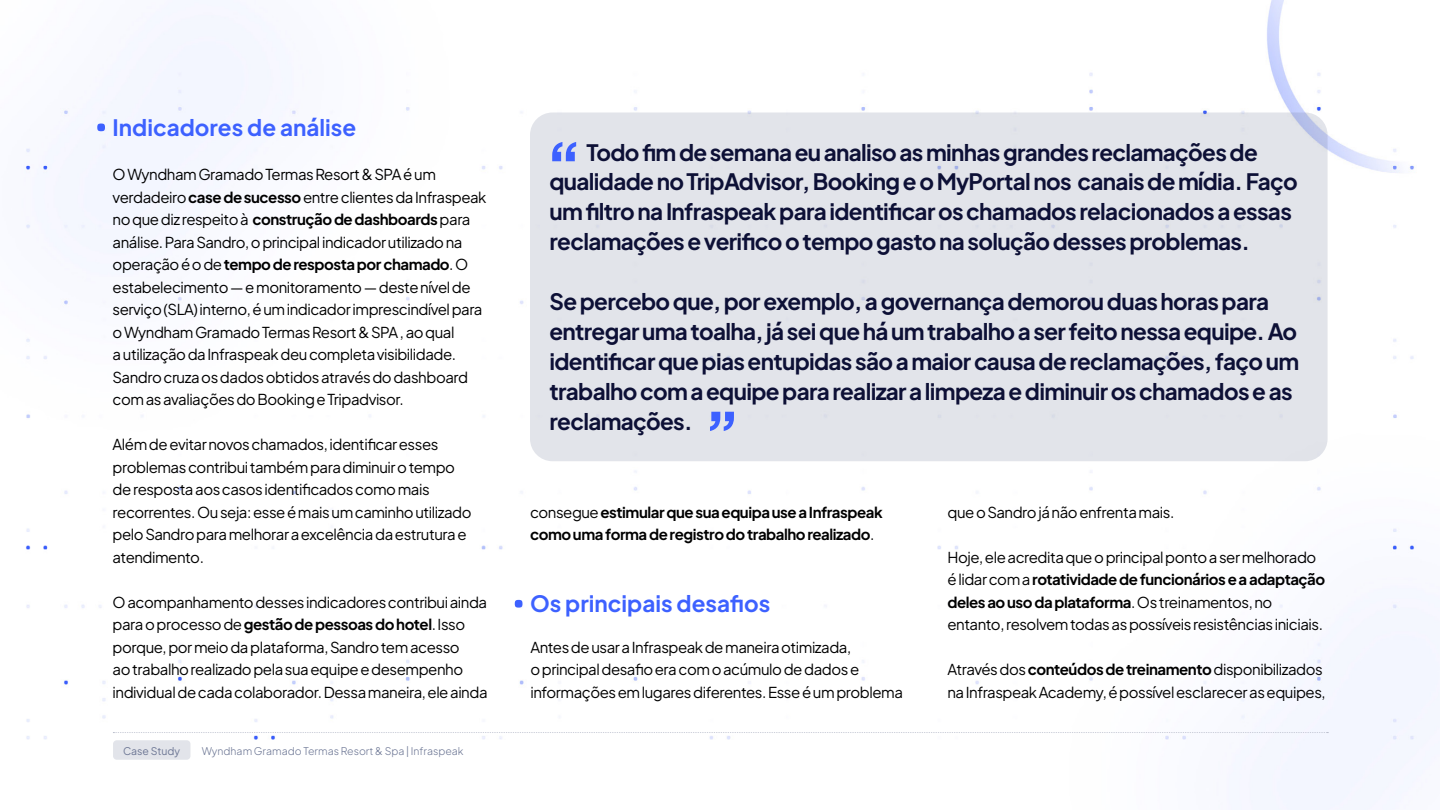
<style>
.page{position:relative;width:1440px;height:810px;background:#fff}
.page>*{position:absolute;margin:0;border:0;box-sizing:border-box;transform-origin:0 0}
.t1{font:700 67.5px "Plus Jakarta Sans";color:#3d61ff}
.t2{font:700 22.5px/30px "Plus Jakarta Sans";letter-spacing:-.03em;color:#0d1036}
.t3{font:700 22.5px "Plus Jakarta Sans";color:#3d61ff}
.t4{font:15px/22.5px "Plus Jakarta Sans";letter-spacing:-.03em;color:#000}
.t5{font:700 15px/22.5px "Plus Jakarta Sans";letter-spacing:-.03em;color:#000}
.t6{font:300 10.5px "Plus Jakarta Sans";color:#6c7694}
.t7{font:10.5px "Plus Jakarta Sans";color:#6c7694}
.s1{font-weight:700}
.s2{font-weight:400}
</style>
<div class="page">
<img style="left:25px;top:0;width:1415px;height:810px">
<svg style="left:113px;top:732px;width:1215px;height:1px"></svg>
<div style="left:530px;top:112px;width:798px;height:349px;background:#e2e4ea;border-radius:22px"></div>
<div style="left:515px;top:600px;width:8px;height:8px;background:#3d61ff;border-radius:50%"></div>
<div style="left:113px;top:740px;width:77px;height:20px;background:#e2e4ea;border-radius:4px"></div>
<div style="left:97px;top:124px;width:8px;height:7px;background:#3d61ff;border-radius:50%"></div>
<h2 class="t3" style="left:113px;top:109px;width:245px">Indicadores de análise</h2>
<p class="t4" style="left:113px;top:162px;width:375px">O Wyndham Gramado Termas Resort &amp; SPA é um verdadeiro <span class="s1">case de sucesso</span> entre clientes da Infraspeak no que diz respeito à <span class="s1">construção de dashboards</span> para análise. Para Sandro, o principal indicador utilizado na operação é o de <span class="s1">tempo de resposta por chamado</span>. O estabelecimento — e monitoramento — deste nível de serviço (SLA) interno, é um indicador imprescindível para o Wyndham Gramado Termas Resort &amp; SPA , ao qual<br>a utilização da Infraspeak deu completa visibilidade.<br>Sandro cruza os dados obtidos através do dashboard com as avaliações do Booking e Tripadvisor.</p>
<p class="t4" style="left:113px;top:432px;width:361px">Além de evitar novos chamados, identificar esses problemas contribui também para diminuir o tempo de resposta aos casos identificados como mais recorrentes. Ou seja: esse é mais um caminho utilizado pelo Sandro para melhorar a excelência da estrutura e atendimento.</p>
<p class="t4" style="left:113px;top:589px;width:376px">O acompanhamento desses indicadores contribui ainda para o processo de <span class="s1">gestão de pessoas do hotel</span>. Isso porque, por meio da plataforma, Sandro tem acesso<br>ao trabalho realizado pela sua equipe e desempenho individual de cada colaborador. Dessa maneira, ele ainda</p>
<p class="t7" style="left:123px;top:742px;width:59px">Case Study</p>
<p class="t6" style="left:202px;top:742px;width:263px">Wyndham Gramado Termas Resort &amp; Spa | Infraspeak</p>
<h1 class="t1" style="left:545px;top:113px;width:39px">“</h1>
<p class="t2" style="left:550px;top:135px;width:750px;text-indent:37px">Todo fim de semana eu analiso as minhas grandes reclamações de qualidade no TripAdvisor, Booking e o MyPortal nos canais de mídia. Faço um filtro na Infraspeak para identificar os chamados relacionados a essas reclamações e verifico o tempo gasto na solução desses problemas.</p>
<p class="t2" style="left:550px;top:285px;width:751px">Se percebo que, por exemplo, a governança demorou duas horas para entregar uma toalha, já sei que há um trabalho a ser feito nessa equipe. Ao identificar que pias entupidas são a maior causa de reclamações, faço um trabalho com a equipe para realizar a limpeza e diminuir os chamados e as reclamações.</p>
<h1 class="t1" style="left:741px;top:460px;width:39px;rotate:-180deg">“</h1>
<p class="t5" style="left:530px;top:499px;width:354px"><span class="s2">consegue</span> estimular que sua equipa use a Infraspeak como uma forma de registro do trabalho realizado<span class="s2">.</span></p>
<h2 class="t3" style="left:530px;top:585px;width:242px">Os principais desafios</h2>
<p class="t4" style="left:530px;top:634px;width:374px">Antes de usar a Infraspeak de maneira otimizada,<br>o principal desafio era com o acúmulo de dados e informações em lugares diferentes. Esse é um problema</p>
<p class="t4" style="left:948px;top:499px;width:228px">que o Sandro já não enfrenta mais.</p>
<p class="t4" style="left:948px;top:544px;width:379px">Hoje, ele acredita que o principal ponto a ser melhorado é lidar com a <span class="s1">rotatividade de funcionários e a adaptação deles ao uso da plataforma</span>. Os treinamentos, no entanto, resolvem todas as possíveis resistências iniciais.</p>
<p class="t4" style="left:948px;top:657px;width:380px">Através dos <span class="s1">conteúdos de treinamento</span> disponibilizados na Infraspeak Academy, é possível esclarecer as equipes,</p>
</div>
